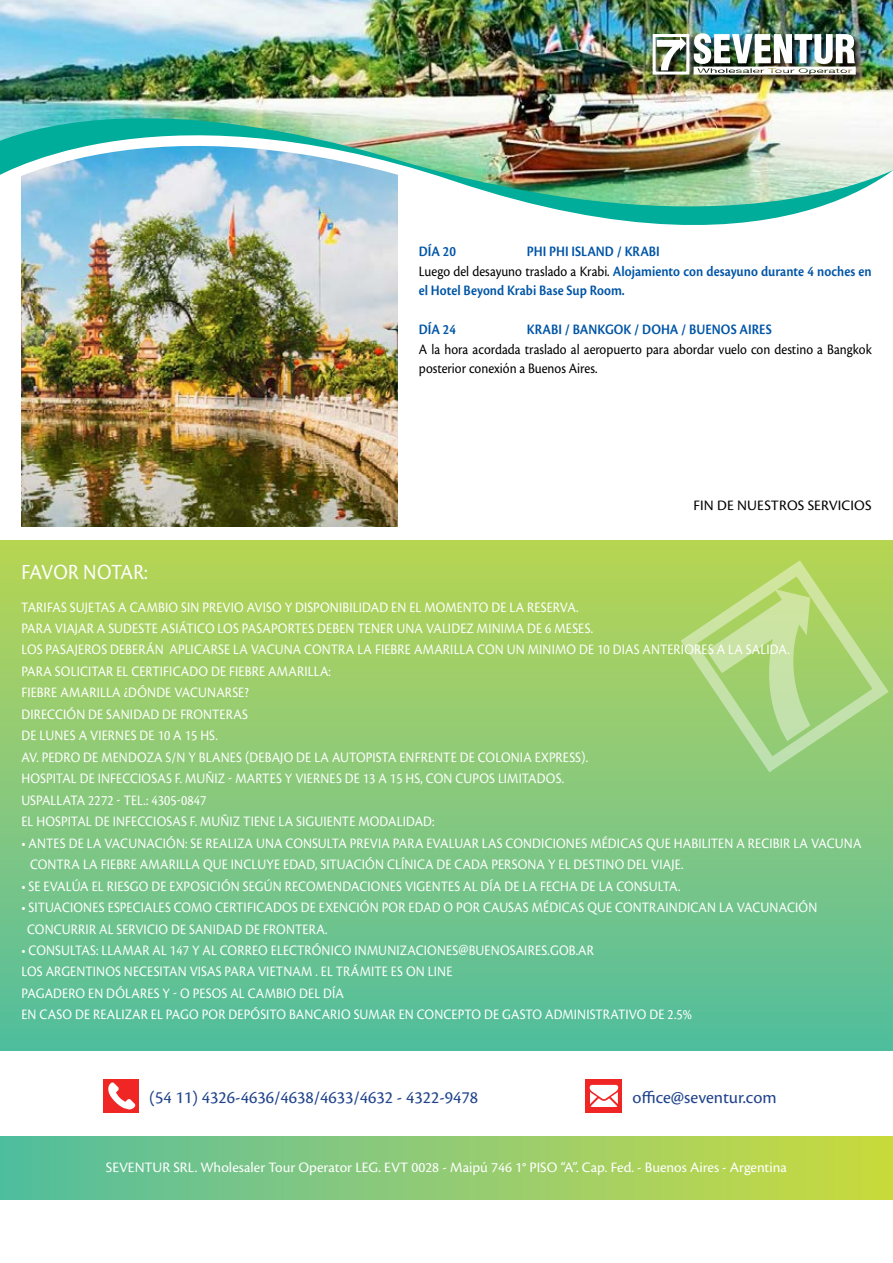
<style>
.page{position:relative;width:893px;height:1263px;background:#fff}
.page>*{position:absolute;margin:0;border:0;box-sizing:border-box;transform-origin:0 0}
.t1{font:22.5px "Cronos Pro";color:#fff;scale:.9 1}
.t2{font:18px "Cronos Pro";color:#20438b}
.t3{font:15px/21.5px "Cronos Pro";letter-spacing:.01em;color:#fff;scale:.9 1}
.t4{font:600 15px/19.5px "Cronos Pro";color:#0055a7;scale:.9 1}
.t5{font:15px/19.5px "Cronos Pro";letter-spacing:.005em;color:#000;scale:.9 1}
.t6{font:15px "Cronos Pro";letter-spacing:.01em;color:#fff}
.t7{font:15px "Cronos Pro";letter-spacing:.005em;color:#000}
.s1{font-weight:400;color:#000}
</style>
<div class="page">
<img style="left:21px;top:307px;width:377px;height:219px">
<div style="left:0;top:540px;width:893px;height:510px;background:linear-gradient(to bottom,#bad555,#53bda0)"></div>
<svg style="left:680px;top:560px;width:209px;height:212px;background:#aad478"></svg>
<div style="left:0;top:1137px;width:893px;height:62px;background:linear-gradient(to right,#54bda2,#ccda40)"></div>
<div style="left:586px;top:1079px;width:36px;height:34px;background:#ef2623"></div>
<svg style="left:590px;top:1085px;width:28px;height:22px"></svg>
<div style="left:103px;top:1079px;width:36px;height:34px;background:#ef2623"></div>
<svg style="left:108px;top:1082px;width:28px;height:28px"></svg>
<img style="left:21px;top:296px;width:377px;height:11px">
<img style="left:21px;top:208px;width:794px;height:88px">
<img style="left:0;top:0;width:893px;height:208px">
<div style="left:653px;top:34px;width:211px;height:49px;background:#000;opacity:.77"></div>
<div style="left:653px;top:34px;width:36px;height:41px;border:3px solid #fff"></div>
<svg style="left:657px;top:37px;width:29px;height:33px"></svg>
<img style="left:694px;top:33px;width:162px;height:42px">
<p class="t4" style="left:419px;top:242px;width:43px">DÍA 20</p>
<p class="t4" style="left:419px;top:242px;width:505px;text-indent:108px">PHI PHI ISLAND / KRABI<br><span class="s1">Luego del desayuno traslado a Krabi.</span> Alojamiento con desayuno durante 4 noches en el Hotel Beyond Krabi Base Sup Room.</p>
<p class="t4" style="left:419px;top:320px;width:43px">DÍA 24</p>
<p class="t4" style="left:527px;top:320px;width:274px">KRABI / BANKGOK / DOHA / BUENOS AIRES</p>
<p class="t5" style="left:419px;top:339px;width:505px">A la hora acordada traslado al aeropuerto para abordar vuelo con destino a Bangkok posterior conexión a Buenos Aires.</p>
<p class="t7" style="left:693px;top:496px;width:178px">fin de nuestros servicios</p>
<h1 class="t1" style="left:21px;top:559px;width:14px">FAVOR</h1>
<h1 class="t1" style="left:83px;top:559px;width:15px">NOTAR</h1>
<h1 class="t1" style="left:144px;top:559px;width:5px">:</h1>
<p class="t3" style="left:21px;top:596px;width:9px">TARIFA</p>
<p class="t3" style="left:61px;top:596px;width:88px">S SUJETAS A CAM</p>
<p class="t3" style="left:158px;top:596px;width:65px">BIO SIN PREVIO</p>
<p class="t3" style="left:247px;top:596px;width:123px">AVISO Y DISPONI BILIDAD</p>
<p class="t3" style="left:391px;top:596px;width:48px">ENELMOMENTO</p>
<p class="t3" style="left:491px;top:596px;width:71px">DE LA RESERVA</p>
<p class="t3" style="left:576px;top:596px;width:4px">.</p>
<p class="t3" style="left:21px;top:618px;width:17px">PARA</p>
<p class="t3" style="left:55px;top:618px;width:155px">VIAJAR A SUDESTE ASIÁTICO</p>
<p class="t3" style="left:218px;top:618px;width:77px">LOS PASAPORTE</p>
<p class="t3" style="left:308px;top:618px;width:64px">S DEBEN TENER</p>
<p class="t3" style="left:396px;top:618px;width:42px">UNA VALIDE</p>
<p class="t3" style="left:467px;top:618px;width:22px">Z MINIMA</p>
<p class="t3" style="left:527px;top:618px;width:75px">DE 6 MESES.</p>
<p class="t3" style="left:21px;top:639px;width:190px">LOS PASAJEROS DEBERÁN APLICAR</p>
<p class="t3" style="left:218px;top:639px;width:106px">SELA VACUNA CONTRA</p>
<p class="t3" style="left:357px;top:639px;width:73px">LAFIEBREAMARILLA</p>
<p class="t3" style="left:477px;top:639px;width:11px">CON</p>
<p class="t3" style="left:507px;top:639px;width:34px">UN MINIMO</p>
<p class="t3" style="left:579px;top:639px;width:80px">DE 10 DIAS ANTERIORE</p>
<p class="t3" style="left:708px;top:639px;width:58px">S A LA SALIDA</p>
<p class="t3" style="left:787px;top:639px;width:4px">.</p>
<p class="t3" style="left:21px;top:661px;width:17px">PARA</p>
<p class="t3" style="left:55px;top:661px;width:15px">SOLICITAR</p>
<p class="t3" style="left:116px;top:661px;width:26px">EL CERTIFICADO</p>
<p class="t3" style="left:211px;top:661px;width:73px">DEFIEBREAMARILLA</p>
<p class="t3" style="left:329px;top:661px;width:4px">:</p>
<p class="t3" style="left:21px;top:682px;width:53px">FIEBREAMARILLA</p>
<p class="t3" style="left:124px;top:682px;width:36px">¿DÓNDE</p>
<p class="t3" style="left:174px;top:682px;width:84px">VACUNARSE?</p>
<p class="t3" style="left:21px;top:703px;width:8px">DIRECCI</p>
<p class="t3" style="left:66px;top:703px;width:61px">ÓN DE SANIDAD</p>
<p class="t3" style="left:162px;top:703px;width:30px">DE FRONTERA</p>
<p class="t3" style="left:242px;top:703px;width:8px">S</p>
<p class="t3" style="left:21px;top:725px;width:85px">DE LUNES AVIERNE</p>
<p class="t3" style="left:131px;top:725px;width:98px">S DE 10 A 15 HS.</p>
<p class="t3" style="left:21px;top:746px;width:40px">AV. PEDRO</p>
<p class="t3" style="left:83px;top:746px;width:31px">DE MENDO</p>
<p class="t3" style="left:147px;top:746px;width:75px">ZA S/N Y BLANE</p>
<p class="t3" style="left:236px;top:746px;width:191px">S (DEBAJO DE LA AUTOPISTA ENFRENTE</p>
<p class="t3" style="left:460px;top:746px;width:30px">DE COLONIA</p>
<p class="t3" style="left:535px;top:746px;width:61px">EXPRESS).</p>
<p class="t3" style="left:21px;top:768px;width:43px">HOSPITAL</p>
<p class="t3" style="left:80px;top:768px;width:29px">DE INFECCIO</p>
<p class="t3" style="left:151px;top:768px;width:104px">SAS F. MUÑIZ - MARTE</p>
<p class="t3" style="left:276px;top:768px;width:30px">S Y VIERNE</p>
<p class="t3" style="left:336px;top:768px;width:111px">S DE 13 A 15 HS, CON</p>
<p class="t3" style="left:455px;top:768px;width:57px">CUPOS LIMITADO</p>
<p class="t3" style="left:556px;top:768px;width:11px">S.</p>
<p class="t3" style="left:21px;top:789px;width:32px">USPALLATA</p>
<p class="t3" style="left:88px;top:789px;width:133px">2272 - TEL.: 4305-0847</p>
<p class="t3" style="left:21px;top:811px;width:59px">EL HOSPITAL</p>
<p class="t3" style="left:95px;top:811px;width:29px">DE INFECCIO</p>
<p class="t3" style="left:166px;top:811px;width:94px">SAS F. MUÑIZ TIENE</p>
<p class="t3" style="left:278px;top:811px;width:58px">LA SIGUIENTE</p>
<p class="t3" style="left:358px;top:811px;width:10px">MODALIDAD</p>
<p class="t3" style="left:432px;top:811px;width:4px">:</p>
<p class="t3" style="left:30px;top:832px;width:925px;text-indent:-9px">• ANTES DE LA VACUNACIÓN: SE REALIZA UNA CONSULTA PREVIA PARA EVALUAR LAS CONDICIONES MÉDICAS QUE HABILITEN A RECIBIR LA VACUNA<br>CONTRA LA FIEBRE AMARILLA QUE INCLUYE EDAD, SITUACIÓN CLÍNICA DE CADA PERSONA Y EL DESTINO DEL VIAJE.</p>
<p class="t3" style="left:21px;top:875px;width:734px">• SE EVALÚA EL RIESGO DE EXPOSICIÓN SEGÚN RECOMENDACIONES VIGENTES AL DÍA DE LA FECHA DE LA CONSULTA.</p>
<p class="t3" style="left:27px;top:897px;width:879px;text-indent:-6px">• SITUACIONES ESPECIALES COMO CERTIFICADOS DE EXENCIÓN POR EDAD O POR CAUSAS MÉDICAS QUE CONTRAINDICAN LA VACUNACIÓN<br>CONC</p>
<p class="t3" style="left:62px;top:918px;width:18px">URRIR</p>
<p class="t3" style="left:99px;top:918px;width:34px">AL SERVICIO</p>
<p class="t3" style="left:171px;top:918px;width:37px">DE SANIDAD</p>
<p class="t3" style="left:245px;top:918px;width:30px">DE FRONTERA</p>
<p class="t3" style="left:325px;top:918px;width:4px">.</p>
<p class="t3" style="left:21px;top:940px;width:638px">• CONSULTAS: LLAMAR AL 147 Y AL CORREO ELECTRÓNICO INMUNIZACIONES@BUENOSAIRES.GOB.AR<br>LOS ARGENTINO</p>
<p class="t3" style="left:115px;top:961px;width:19px">S NECE</p>
<p class="t3" style="left:154px;top:961px;width:15px">SITAN</p>
<p class="t3" style="left:190px;top:961px;width:56px">VI SAS PARA</p>
<p class="t3" style="left:258px;top:961px;width:10px">VIETNAM</p>
<p class="t3" style="left:316px;top:961px;width:32px">. EL TRáMITE</p>
<p class="t3" style="left:391px;top:961px;width:49px">ES ON LINE</p>
<p class="t3" style="left:21px;top:982px;width:36px">PAGADERO</p>
<p class="t3" style="left:88px;top:982px;width:30px">EN DóLARE</p>
<p class="t3" style="left:154px;top:982px;width:116px">S Y - O PESOS AL CAM</p>
<p class="t3" style="left:276px;top:982px;width:61px">BIODEL DíA</p>
<p class="t3" style="left:21px;top:1004px;width:88px">EN CASODE REALI</p>
<p class="t3" style="left:125px;top:1004px;width:200px">ZAR EL PAGO POR DEPóSITO BANCARIO</p>
<p class="t3" style="left:354px;top:1004px;width:28px">SUMAR</p>
<p class="t3" style="left:399px;top:1004px;width:31px">EN CONCE</p>
<p class="t3" style="left:458px;top:1004px;width:107px">PTO DE GASTO ADMINI</p>
<p class="t3" style="left:590px;top:1004px;width:16px">STRATIVO</p>
<p class="t3" style="left:650px;top:1004px;width:49px">DE 2.5%</p>
<p class="t2" style="left:149px;top:1087px;width:331px">(54 11) 4326-4636/4638/4633/4632 - 4322-9478</p>
<p class="t2" style="left:633px;top:1087px;width:146px">office@seventur.com</p>
<p class="t6" style="left:106px;top:1158px;width:16px">SEVENT</p>
<p class="t6" style="left:153px;top:1158px;width:241px">UR SRL. Wholesaler Tour Operator LEG. EVT</p>
<p class="t6" style="left:411px;top:1158px;width:377px">0028 - Maipú 746 1° PISO “A”. Cap. Fed. - Buenos Aires - Argentina</p>
</div>
